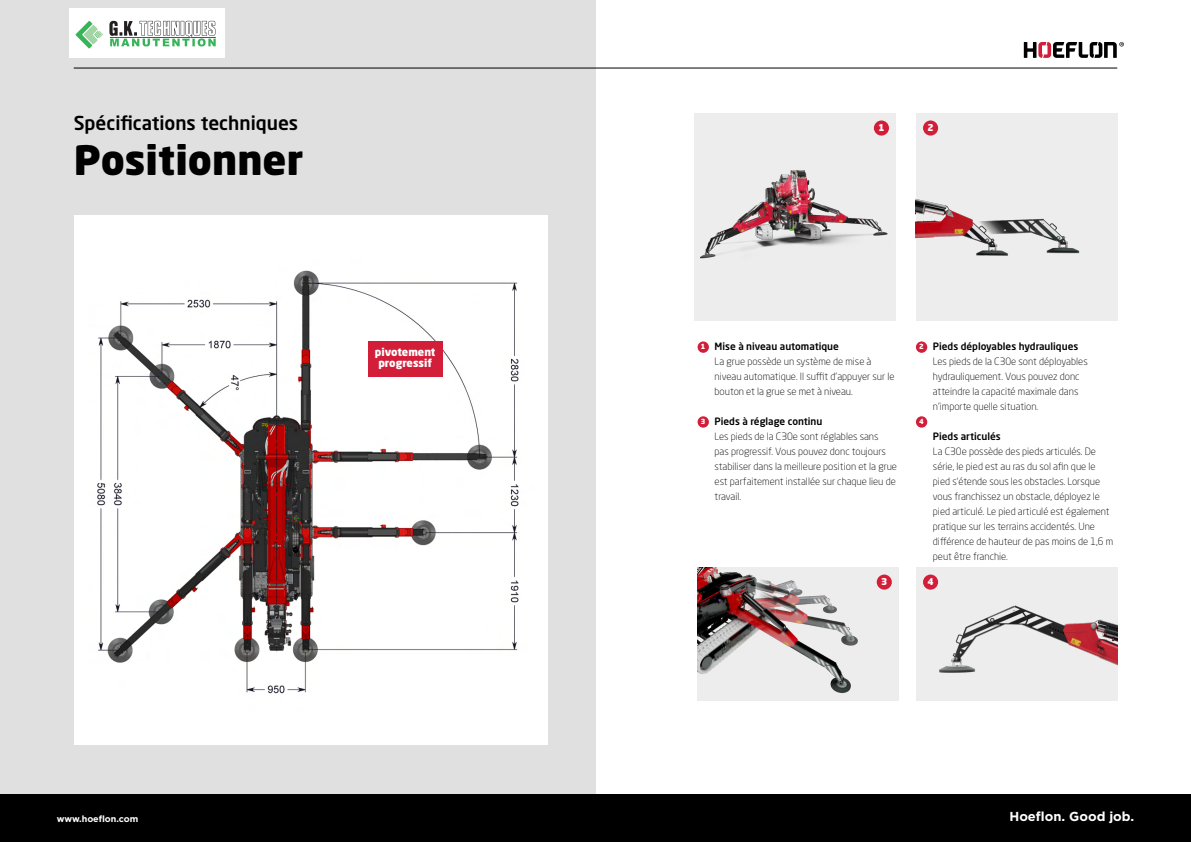
<style>
.page{position:relative;width:1191px;height:842px;background:#fff}
.page>*{position:absolute;margin:0;border:0;box-sizing:border-box;transform-origin:0 0}
.kop_1{font:900 40px "Neo Sans W1 G";color:#000}
.kop_1-2{font:500 19px "Neo Sans W1 G";color:#000}
.t1{font:700 13px "Gotham";color:#fff}
.bodytekst{font:900 10.7px/11.6px "Neo Sans W1 G";color:#fff;text-align:center}
.bodytekst-2{font:300 10px/15px "Neo Sans W1 G";color:#000}
.bodytekst-3{font:500 10px "Neo Sans W1 G";color:#000}
.bodytekst-4{font:900 9.3px "Neo Sans W1 G";color:#fff}
.t2{font:700 9px "Gotham";color:#fff}
.bodytekst-5{font:900 7px "Neo Sans W1 G";color:#fff}
</style>
<div class="page">
<div style="left:0;top:0;width:595px;height:842px;background:#e0e0e0"></div>
<div style="left:74px;top:215px;width:473px;height:529px;background:#fff"></div>
<hr style="left:74px;top:68px;width:1043px;height:1px;background:#000">
<svg style="left:1023px;top:42px;width:101px;height:16px"></svg>
<div style="left:916px;top:113px;width:201px;height:208px;background:#ededed"></div>
<img style="left:916px;top:124px;width:164px;height:132px">
<div style="left:916px;top:567px;width:201px;height:134px;background:#ededed"></div>
<img style="left:923px;top:578px;width:194px;height:95px">
<img style="left:697px;top:567px;width:202px;height:134px">
<div style="left:923px;top:120px;width:15px;height:16px;background:#d21e39;border-radius:50%"></div>
<div style="left:876px;top:574px;width:15px;height:16px;background:#d21e39;border-radius:50%"></div>
<div style="left:923px;top:574px;width:15px;height:16px;background:#d21e39;border-radius:50%"></div>
<div style="left:697px;top:341px;width:12px;height:12px;background:#d21e39;border-radius:50%"></div>
<div style="left:916px;top:416px;width:11px;height:12px;background:#d21e39;border-radius:50%"></div>
<div style="left:916px;top:341px;width:11px;height:12px;background:#d21e39;border-radius:50%"></div>
<img style="left:74px;top:270px;width:460px;height:475px">
<div style="left:368px;top:341px;width:74px;height:36px;background:#d21e39"></div>
<div style="left:694px;top:113px;width:202px;height:208px;background:#ededed"></div>
<img style="left:700px;top:170px;width:188px;height:89px">
<div style="left:874px;top:120px;width:15px;height:16px;background:#d21e39;border-radius:50%"></div>
<div style="left:697px;top:416px;width:12px;height:12px;background:#d21e39;border-radius:50%"></div>
<div style="left:0;top:794px;width:1191px;height:48px;background:#000"></div>
<img style="left:69px;top:8px;width:155px;height:50px">
<p class="kop_1-2" style="left:74px;top:111px;width:226px">Spécifications techniques</p>
<p class="kop_1" style="left:74px;top:134px;width:231px">Positionner</p>
<p class="bodytekst" style="left:375px;top:346px;width:62px">pivotement progressif</p>
<p class="bodytekst-4" style="left:878px;top:122px;width:8px">1</p>
<p class="bodytekst-4" style="left:927px;top:122px;width:8px">2</p>
<p class="bodytekst-5" style="left:701px;top:342px;width:6px">1</p>
<p class="bodytekst-5" style="left:701px;top:417px;width:6px">3</p>
<p class="bodytekst-3" style="left:714px;top:340px;width:126px">Mise à niveau automatique</p>
<p class="bodytekst-2" style="left:714px;top:354px;width:181px">La grue possède un système de mise à niveau automatique. Il suffit d’appuyer sur le bouton et la grue se met à niveau.</p>
<p class="bodytekst-3" style="left:714px;top:415px;width:109px">Pieds à réglage continu</p>
<p class="bodytekst-2" style="left:714px;top:429px;width:184px">Les pieds de la C30e sont réglables sans<br>pas progressif. Vous pouvez donc toujours stabiliser dans la meilleure position et la grue est parfaitement installée sur chaque lieu de travail.</p>
<p class="bodytekst-5" style="left:919px;top:342px;width:6px">2</p>
<p class="bodytekst-5" style="left:919px;top:417px;width:6px">4</p>
<p class="bodytekst-3" style="left:933px;top:340px;width:147px">Pieds déployables hydrauliques</p>
<p class="bodytekst-2" style="left:933px;top:354px;width:156px">Les pieds de la C30e sont déployables hydrauliquement. Vous pouvez donc atteindre la capacité maximale dans n'importe quelle situation.</p>
<p class="bodytekst-3" style="left:933px;top:430px;width:69px">Pieds articulés</p>
<p class="bodytekst-2" style="left:933px;top:444px;width:182px">La C30e possède des pieds articulés. De série, le pied est au ras du sol afin que le pied s'étende sous les obstacles. Lorsque vous franchissez un obstacle, déployez le pied articulé. Le pied articulé est également pratique sur les terrains accidentés. Une différence de hauteur de pas moins de 1,6 m peut être franchie.</p>
<p class="bodytekst-4" style="left:881px;top:576px;width:8px">3</p>
<p class="bodytekst-4" style="left:927px;top:576px;width:8px">4</p>
<p class="t2" style="left:57px;top:813px;width:83px">www.hoeflon.com</p>
<h3 class="t1" style="left:1009px;top:807px;width:126px">Hoeflon. Good job.</h3>
</div>
